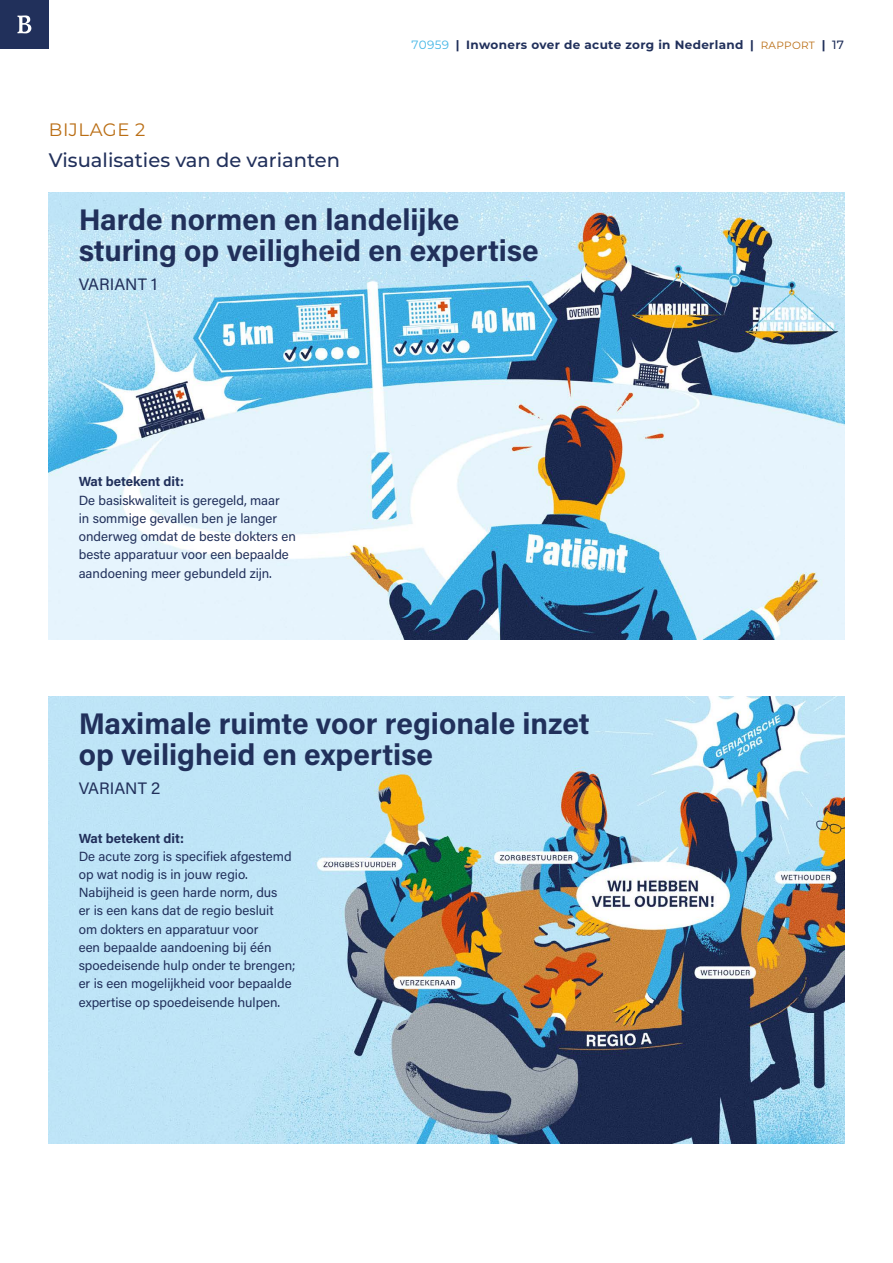
<style>
.page{position:relative;width:893px;height:1263px;background:#fff}
.page>*{position:absolute;margin:0;border:0;box-sizing:border-box;transform-origin:0 0}
.t1{font:700 29.85px/30.6px "Acumin Pro";color:#21305b}
.Heading_bijlage{font:500 19.5px "Montserrat";color:#21305b}
.Hoofdstuknummer_label{font:18px "Montserrat";letter-spacing:.03em;color:#ba6e15}
.t2{font:16.5px "Acumin Pro";color:#21305b}
.t3{font:13.2px/18.1px "Acumin Pro";color:#21305b}
.t4{font:700 12px "Montserrat";letter-spacing:.03em;color:#21305b}
.s1{font-weight:400;color:#43b6e6}
.s2{font-weight:400;font-size:10.5px;color:#ba6e15}
.s3{font-weight:500}
.s4{font-weight:700}
</style>
<div class="page">
<div style="left:0;top:0;width:49px;height:49px;background:#21305b"></div>
<svg style="left:17px;top:15px;width:14px;height:18px"></svg>
<img style="left:49px;top:193px;width:795px;height:447px">
<img style="left:49px;top:697px;width:795px;height:447px">
<h2 class="Hoofdstuknummer_label" style="left:49px;top:118px;width:98px">BIJLAGE 2</h2>
<p class="Heading_bijlage" style="left:49px;top:146px;width:293px">Visualisaties van de varianten</p>
<p class="t4" style="left:412px;top:36px;width:434px"><span class="s1">70959</span> | Inwoners over de acute zorg in Nederland | <span class="s2">RAPPORT</span> | <span class="s3">17</span></p>
<p class="t1" style="left:79px;top:203px;width:461px">Harde normen en landelijke sturing op veiligheid en expertise</p>
<p class="t2" style="left:79px;top:273px;width:80px">VARIANT 1</p>
<p class="t3" style="left:79px;top:472px;width:219px"><span class="s4">Wat betekent dit:<br></span>De basiskwaliteit is geregeld, maar<br>in sommige gevallen ben je langer onderweg omdat de beste dokters en beste apparatuur voor een bepaalde aandoening meer gebundeld zijn.</p>
<p class="t1" style="left:79px;top:707px;width:512px">Maximale ruimte voor regionale inzet op veiligheid en expertise</p>
<p class="t2" style="left:79px;top:777px;width:83px">VARIANT 2</p>
<p class="t3" style="left:79px;top:828px;width:218px"><span class="s4">Wat betekent dit:<br></span>De acute zorg is specifiek afgestemd op wat nodig is in jouw regio.<br>Nabijheid is geen harde norm, dus<br>er is een kans dat de regio besluit<br>om dokters en apparatuur voor<br>een bepaalde aandoening bij één spoedeisende hulp onder te brengen; er is een mogelijkheid voor bepaalde expertise op spoedeisende hulpen.</p>
</div>
